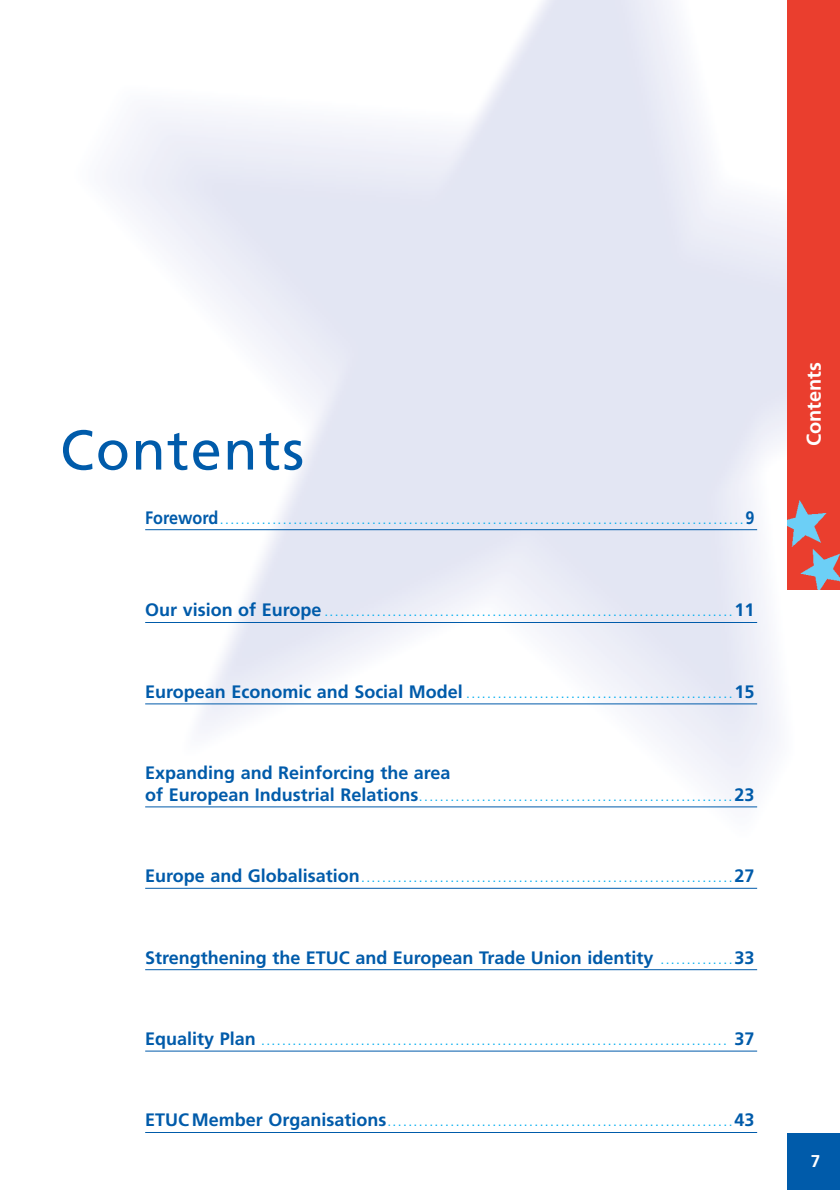
<style>
.page{position:relative;width:840px;height:1190px;background:#fff}
.page>*{position:absolute;margin:0;border:0;box-sizing:border-box;transform-origin:0 0}
.t1{font:56px "Frutiger";letter-spacing:.03em;color:#005baa}
.t2{font:700 20px "Frutiger";color:#fff}
.t3{font:700 18px "Frutiger";color:#005baa}
.t4{font:700 17.2px "Frutiger";color:#fff}
.t5{font:700 10px "Frutiger";color:#00adef;scale:.9 1}
.s1{font-size:18px;color:#005baa}
.s2{font-size:10px;color:#00adef}
</style>
<div class="page">
<div style="left:787px;top:1134px;width:53px;height:56px;background:#005baa"></div>
<div style="left:787px;top:0;width:53px;height:590px;background:#ea3e2e"></div>
<img style="left:787px;top:501px;width:53px;height:89px">
<hr style="left:145px;top:529px;width:612px;height:1px;background:#005baa">
<hr style="left:145px;top:622px;width:612px;height:1px;background:#005baa">
<hr style="left:145px;top:703px;width:612px;height:1px;background:#005baa">
<hr style="left:145px;top:806px;width:612px;height:1px;background:#005baa">
<hr style="left:145px;top:888px;width:612px;height:1px;background:#005baa">
<hr style="left:145px;top:969px;width:612px;height:1px;background:#005baa">
<hr style="left:145px;top:1051px;width:612px;height:1px;background:#005baa">
<hr style="left:145px;top:1132px;width:612px;height:1px;background:#005baa">
<h1 class="t1" style="left:60px;top:428px;width:246px">Contents</h1>
<p class="t5" style="left:145px;top:516px;width:679px"><span class="s1">Foreword</span> . . . . . . . . . . . . . . . . . . . . . . . . . . . . . . . . . . . . . . . . . . . . . . . . . . . . . . . . . . . . . . . . . . . . . . . . . . . . . . . . . . . . . . . . . . . . . . . . . . . . <span class="s1">9</span></p>
<p class="t5" style="left:145px;top:609px;width:679px"><span class="s1">Our vision of Europe</span> . . . . . . . . . . . . . . . . . . . . . . . . . . . . . . . . . . . . . . . . . . . . . . . . . . . . . . . . . . . . . . . . . . . . . . . . . . . . . . <span class="s1">11</span></p>
<p class="t5" style="left:145px;top:690px;width:679px"><span class="s1">European Economic and Social Model</span> . . . . . . . . . . . . . . . . . . . . . . . . . . . . . . . . . . . . . . . . . . . . . . . . . . . <span class="s1">15</span></p>
<h3 class="t3" style="left:145px;top:766px;width:307px">Expanding and Reinforcing the area</h3>
<p class="t5" style="left:145px;top:793px;width:679px"><span class="s1">of European Industrial Relations</span>. . . . . . . . . . . . . . . . . . . . . . . . . . . . . . . . . . . . . . . . . . . . . . . . . . . . . . . . . . . . <span class="s1">23</span></p>
<p class="t5" style="left:145px;top:875px;width:679px"><span class="s1">Europe and Globalisation</span> . . . . . . . . . . . . . . . . . . . . . . . . . . . . . . . . . . . . . . . . . . . . . . . . . . . . . . . . . . . . . . . . . . . . . . . <span class="s1">27</span></p>
<h3 class="t3" style="left:145px;top:950px;width:611px">Strengthening the ETUC and European Trade Union identity <span class="s2">. . . . . . . . . . . . . .</span> 33</h3>
<p class="t5" style="left:145px;top:1037px;width:679px"><span class="s1">Equality Plan</span> . . . . . . . . . . . . . . . . . . . . . . . . . . . . . . . . . . . . . . . . . . . . . . . . . . . . . . . . . . . . . . . . . . . . . . . . . . . . . . . . . . . . . . . . . <span class="s1">37</span></p>
<p class="t5" style="left:145px;top:1119px;width:679px"><span class="s1">ETUC Member Organisations</span> . . . . . . . . . . . . . . . . . . . . . . . . . . . . . . . . . . . . . . . . . . . . . . . . . . . . . . . . . . . . . . . . . . <span class="s1">43</span></p>
<h2 class="t2" style="left:806px;top:446px;width:86px;rotate:-90deg">Contents</h2>
<h3 class="t4" style="left:811px;top:1154px;width:11px">7</h3>
</div>
